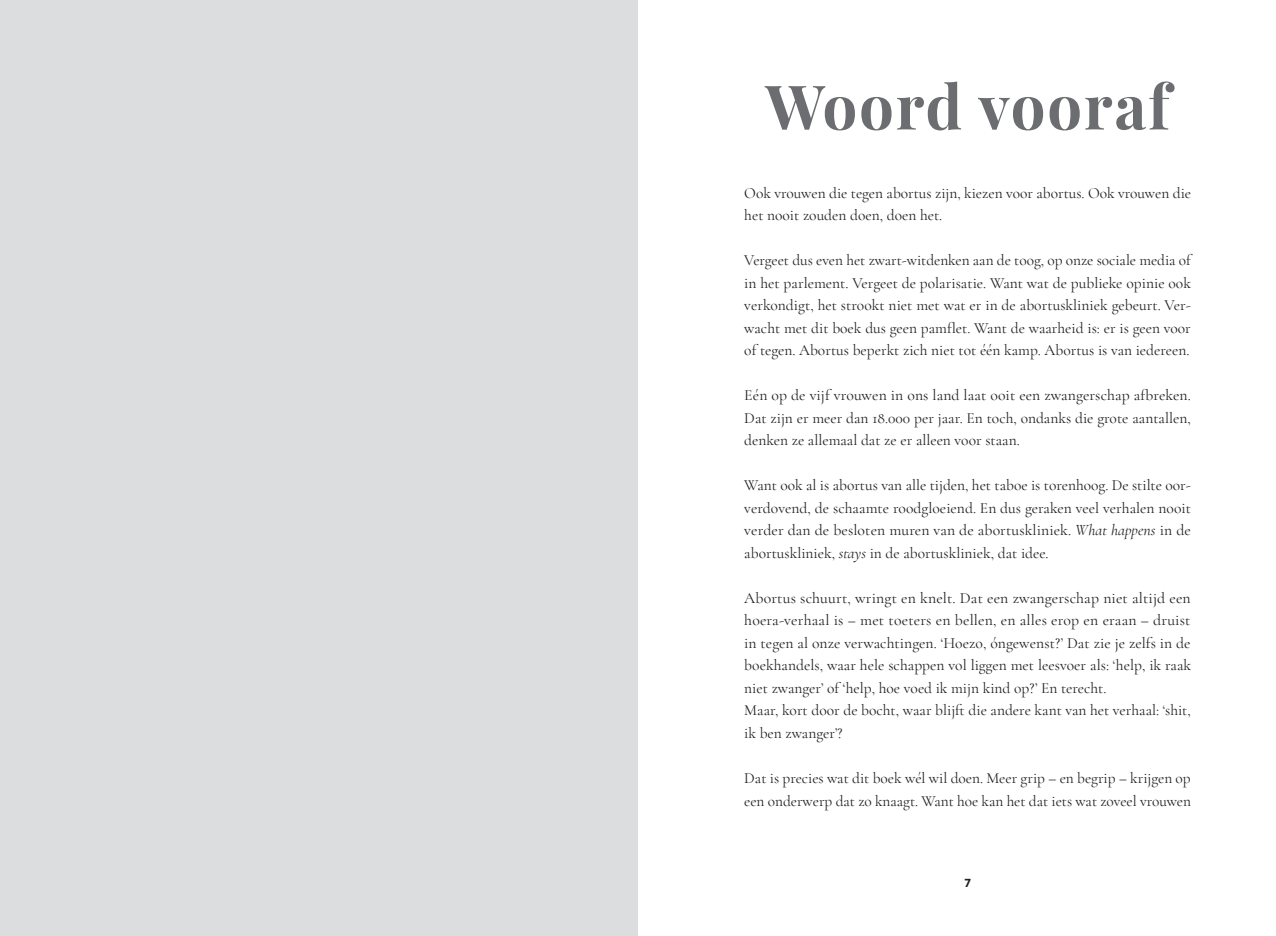
<style>
.page{position:relative;width:1276px;height:936px;background:#fff}
.page>*{position:absolute;margin:0;border:0;box-sizing:border-box;transform-origin:0 0}
.t1{font:700 61.5px "Playfair Display";letter-spacing:.03em;color:#6c6d70}
.t2{font:15.45px/22.5px "Cormorant Garamond";color:#231f20}
.t3{font:600 12px "Campton";color:#231f20}
.s1{font-style:italic}
</style>
<div class="page">
<div style="left:0;top:0;width:638px;height:935px;background:#dcdddf"></div>
<h1 class="t1" style="left:765px;top:58px;width:406px">Woord vooraf</h1>
<p class="t2" style="left:744px;top:181px;width:448px">Ook vrouwen die tegen abortus zijn, kiezen voor abortus. Ook vrouwen die het nooit zouden doen, doen het.</p>
<p class="t2" style="left:744px;top:249px;width:448px;text-align:justify">Vergeet dus even het zwart-witdenken aan de toog, op onze sociale media of in het parlement. Vergeet de polarisatie. Want wat de publieke opinie ook verkondigt, het strookt niet met wat er in de abortuskliniek gebeurt. Ver&shy;wacht met dit boek dus geen pamflet. Want de waarheid is: er is geen voor of tegen. Abortus beperkt zich niet tot één kamp. Abortus is van iedereen.</p>
<p class="t2" style="left:744px;top:384px;width:448px;text-align:justify">Eén op de vijf vrouwen in ons land laat ooit een zwangerschap afbreken.<br>Dat zijn er meer dan 18.000 per jaar. En toch, ondanks die grote aantallen, denken ze allemaal dat ze er alleen voor staan.</p>
<p class="t2" style="left:744px;top:474px;width:448px;text-align:justify">Want ook al is abortus van alle tijden, het taboe is torenhoog. De stilte oor&shy;verdovend, de schaamte roodgloeiend. En dus geraken veel verhalen nooit verder dan de besloten muren van de abortuskliniek. <span class="s1">What happens</span> in de abortuskliniek, <span class="s1">stays</span> in de abortuskliniek, dat idee.</p>
<p class="t2" style="left:744px;top:586px;width:448px">Abortus schuurt, wringt en knelt. Dat een zwangerschap niet altijd een hoera-verhaal is – met toeters en bellen, en alles erop en eraan – druist in tegen al onze verwachtingen. ‘Hoezo, óngewenst?’ Dat zie je zelfs in de boekhandels, waar hele schappen vol liggen met leesvoer als: ‘help, ik raak niet zwanger’ of ‘help, hoe voed ik mijn kind op?’ En terecht.<br>Maar, kort door de bocht, waar blijft die andere kant van het verhaal: ‘shit, ik ben zwanger’?</p>
<p class="t2" style="left:744px;top:766px;width:448px">Dat is precies wat dit boek wél wil doen. Meer grip – en begrip – krijgen op een onderwerp dat zo knaagt. Want hoe kan het dat iets wat zoveel vrouwen</p>
<p class="t3" style="left:965px;top:875px;width:8px">7</p>
</div>
